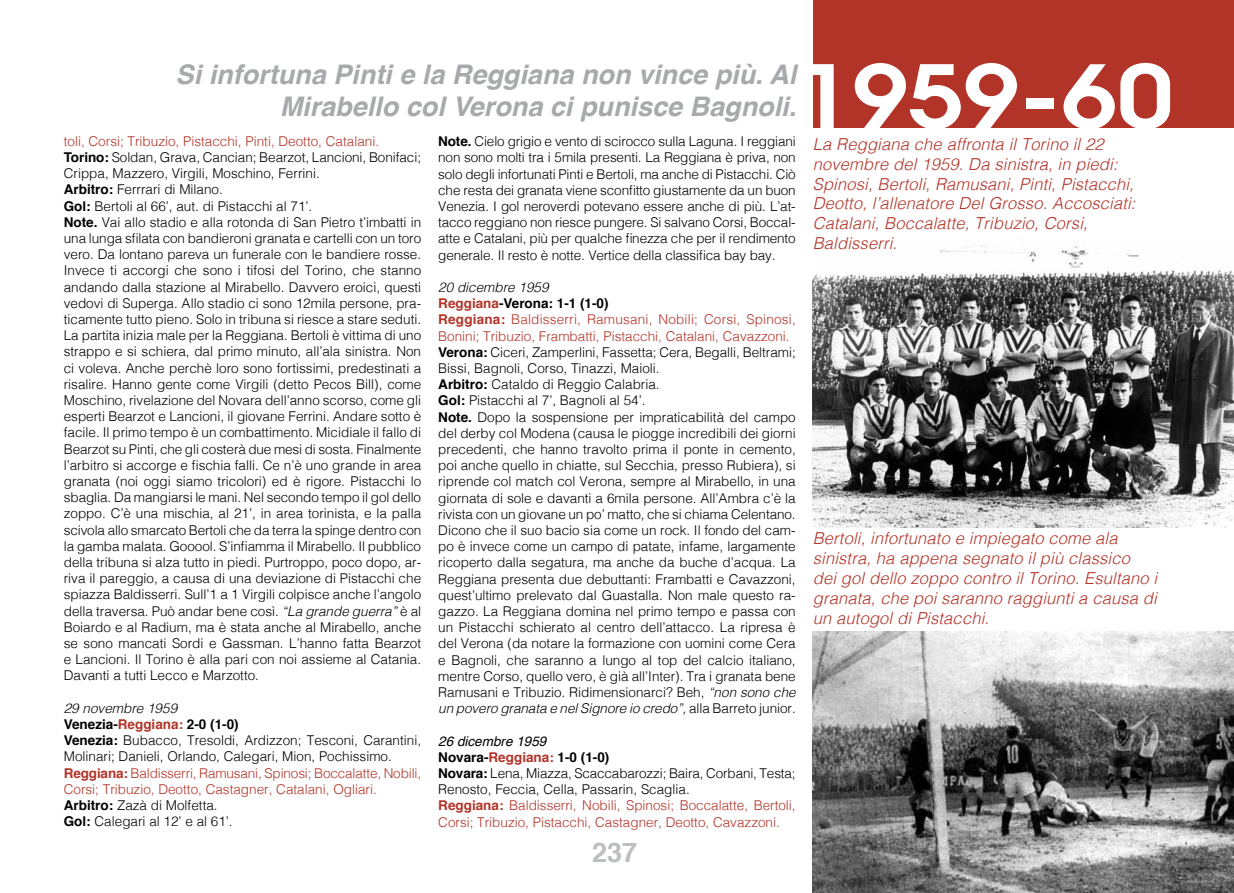
<style>
.page{position:relative;width:1234px;height:893px;background:#fff}
.page>*{position:absolute;margin:0;border:0;box-sizing:border-box;transform-origin:0 0}
.t1{font:600 86.55px "Avant Garde";letter-spacing:-.005em;color:#fff;scale:1.15 1}
.t2{font:italic 700 27px/32.4px "Helvetica";color:#a7a9ac;text-align:right}
.t3{font:700 27px "Helvetica";color:#bcbec0}
.t4{font:italic 300 16.5px/19.8px "Helvetica";letter-spacing:.01em;color:#b23428}
.t5{font:300 13.5px/16.2px "Helvetica";color:#000}
.t6{font:300 13.5px/16.2px "Helvetica";color:#b23428}
.s1{font-weight:700}
.s2{font-style:italic}
.s3{font-weight:700;color:#b23428}
.s4{color:#b23428}
.s5{font-weight:400;font-style:italic;color:#000}
.s6{font-weight:700;color:#000}
.s7{color:#000}
</style>
<div class="page">
<div style="left:812px;top:0;width:421px;height:128px;background:#b23428"></div>
<img style="left:812px;top:632px;width:421px;height:261px">
<img style="left:812px;top:241px;width:421px;height:286px">
<h2 class="t2" style="left:176px;top:59px;width:622px">Si infortuna Pinti e la Reggiana non vince più. Al<br>Mirabello col Verona ci punisce Bagnoli.</h2>
<p class="t6" style="left:64px;top:132px;width:317px">toli, Corsi; Tribuzio, Pistacchi, Pinti, Deotto, Catalani.</p>
<p class="t5" style="left:64px;top:148px;width:359px"><span class="s1">Torino:</span> Soldan, Grava, Cancian; Bearzot, Lancioni, Bonifaci; Crippa, Mazzero, Virgili, Moschino, Ferrini.<br><span class="s1">Arbitro:</span> Ferrrari di Milano.<br><span class="s1">Gol:</span> Bertoli al 66’, aut. di Pistacchi al 71’.<br><span class="s1">Note.</span> Vai allo stadio e alla rotonda di San Pietro t’imbatti in una lunga sfilata con bandieroni granata e cartelli con un toro vero. Da lontano pareva un funerale con le bandiere rosse.<br>Invece ti accorgi che sono i tifosi del Torino, che stanno andando dalla stazione al Mirabello. Davvero eroici, questi vedovi di Superga. Allo stadio ci sono 12mila persone, pra&shy;ticamente tutto pieno. Solo in tribuna si riesce a stare seduti.<br>La partita inizia male per la Reggiana. Bertoli è vittima di uno strappo e si schiera, dal primo minuto, all’ala sinistra. Non ci voleva. Anche perchè loro sono fortissimi, predestinati a risalire. Hanno gente come Virgili (detto Pecos Bill), come Moschino, rivelazione del Novara dell’anno scorso, come gli esperti Bearzot e Lancioni, il giovane Ferrini. Andare sotto è facile. Il primo tempo è un combattimento. Micidiale il fallo di Bearzot su Pinti, che gli costerà due mesi di sosta. Finalmente l’arbitro si accorge e fischia falli. Ce n’è uno grande in area granata (noi oggi siamo tricolori) ed è rigore. Pistacchi lo sbaglia. Da mangiarsi le mani. Nel secondo tempo il gol dello zoppo. C’è una mischia, al 21’, in area torinista, e la palla scivola allo smarcato Bertoli che da terra la spinge dentro con la gamba malata. Gooool. S’infiamma il Mirabello. Il pubblico della tribuna si alza tutto in piedi. Purtroppo, poco dopo, ar&shy;riva il pareggio, a causa di una deviazione di Pistacchi che spiazza Baldisserri. Sull’1 a 1 Virgili colpisce anche l’angolo della traversa. Può andar bene così. <span class="s2">“La grande guerra”</span> è al Boiardo e al Radium, ma è stata anche al Mirabello, anche se sono mancati Sordi e Gassman. L’hanno fatta Bearzot e Lancioni. Il Torino è alla pari con noi assieme al Catania.<br>Davanti a tutti Lecco e Marzotto.</p>
<p class="t5" style="left:64px;top:699px;width:359px"><span class="s2">29 novembre 1959<br></span><span class="s1">Venezia-</span><span class="s3">Reggiana:</span> <span class="s1">2-0 (1-0)<br>Venezia:</span> Bubacco, Tresoldi, Ardizzon; Tesconi, Carantini, Molinari; Danieli, Orlando, Calegari, Mion, Pochissimo.<br><span class="s3">Reggiana:</span> <span class="s4">Baldisserri, Ramusani, Spinosi; Boccalatte, Nobili, Corsi; Tribuzio, Deotto, Castagner, Catalani, Ogliari.<br></span><span class="s1">Arbitro:</span> Zazà di Molfetta.<br><span class="s1">Gol:</span> Calegari al 12’ e al 61’.</p>
<p class="t5" style="left:438px;top:132px;width:359px;text-align:justify"><span class="s1">Note.</span> Cielo grigio e vento di scirocco sulla Laguna. I reggiani non sono molti tra i 5mila presenti. La Reggiana è priva, non solo degli infortunati Pinti e Bertoli, ma anche di Pistacchi. Ciò che resta dei granata viene sconfitto giustamente da un buon Venezia. I gol neroverdi potevano essere anche di più. L’at&shy;tacco reggiano non riesce pungere. Si salvano Corsi, Boccal&shy;atte e Catalani, più per qualche finezza che per il rendimento generale. Il resto è notte. Vertice della classifica bay bay.</p>
<p class="t5" style="left:438px;top:278px;width:359px"><span class="s2">20 dicembre 1959<br></span><span class="s3">Reggiana</span><span class="s1">-Verona: 1-1 (1-0)<br></span><span class="s3">Reggiana:</span> <span class="s4">Baldisserri, Ramusani, Nobili; Corsi, Spinosi, Bonini; Tribuzio, Frambatti, Pistacchi, Catalani, Cavazzoni.<br></span><span class="s1">Verona:</span> Ciceri, Zamperlini, Fassetta; Cera, Begalli, Beltrami; Bissi, Bagnoli, Corso, Tinazzi, Maioli.<br><span class="s1">Arbitro:</span> Cataldo di Reggio Calabria.<br><span class="s1">Gol:</span> Pistacchi al 7’, Bagnoli al 54’.<br><span class="s1">Note.</span> Dopo la sospensione per impraticabilità del campo del derby col Modena (causa le piogge incredibili dei giorni precedenti, che hanno travolto prima il ponte in cemento, poi anche quello in chiatte, sul Secchia, presso Rubiera), si riprende col match col Verona, sempre al Mirabello, in una giornata di sole e davanti a 6mila persone. All’Ambra c’è la rivista con un giovane un po’ matto, che si chiama Celentano.<br>Dicono che il suo bacio sia come un rock. Il fondo del cam&shy;po è invece come un campo di patate, infame, largamente ricoperto dalla segatura, ma anche da buche d’acqua. La Reggiana presenta due debuttanti: Frambatti e Cavazzoni, quest’ultimo prelevato dal Guastalla. Non male questo ra&shy;gazzo. La Reggiana domina nel primo tempo e passa con un Pistacchi schierato al centro dell’attacco. La ripresa è del Verona (da notare la formazione con uomini come Cera e Bagnoli, che saranno a lungo al top del calcio italiano, mentre Corso, quello vero, è già all’Inter). Tra i granata bene Ramusani e Tribuzio. Ridimensionarci? Beh, <span class="s2">“non sono che un povero granata e nel Signore io credo”,</span> alla Barreto junior.</p>
<p class="t6" style="left:438px;top:732px;width:359px"><span class="s5">26 dicembre 1959<br></span><span class="s6">Novara-</span><span class="s1">Reggiana:</span> <span class="s6">1-0 (1-0)<br>Novara:</span> <span class="s7">Lena, Miazza, Scaccabarozzi; Baira, Corbani, Testa; Renosto, Feccia, Cella, Passarin, Scaglia.<br></span><span class="s1">Reggiana:</span> Baldisserri, Nobili, Spinosi; Boccalatte, Bertoli, Corsi; Tribuzio, Pistacchi, Castagner, Deotto, Cavazzoni.</p>
<h2 class="t3" style="left:592px;top:831px;width:47px">237</h2>
<h1 class="t1" style="left:797px;top:40px;width:328px">1959-60</h1>
<p class="t4" style="left:812px;top:133px;width:324px">La Reggiana che affronta il Torino il 22 novembre del 1959. Da sinistra, in piedi:<br>Spinosi, Bertoli, Ramusani, Pinti, Pistacchi, Deotto, l’allenatore Del Grosso. Accosciati:<br>Catalani, Boccalatte, Tribuzio, Corsi, Baldisserri.</p>
<p class="t4" style="left:812px;top:528px;width:346px">Bertoli, infortunato e impiegato come ala sinistra, ha appena segnato il più classico<br>dei gol dello zoppo contro il Torino. Esultano i granata, che poi saranno raggiunti a causa di un autogol di Pistacchi.</p>
</div>
